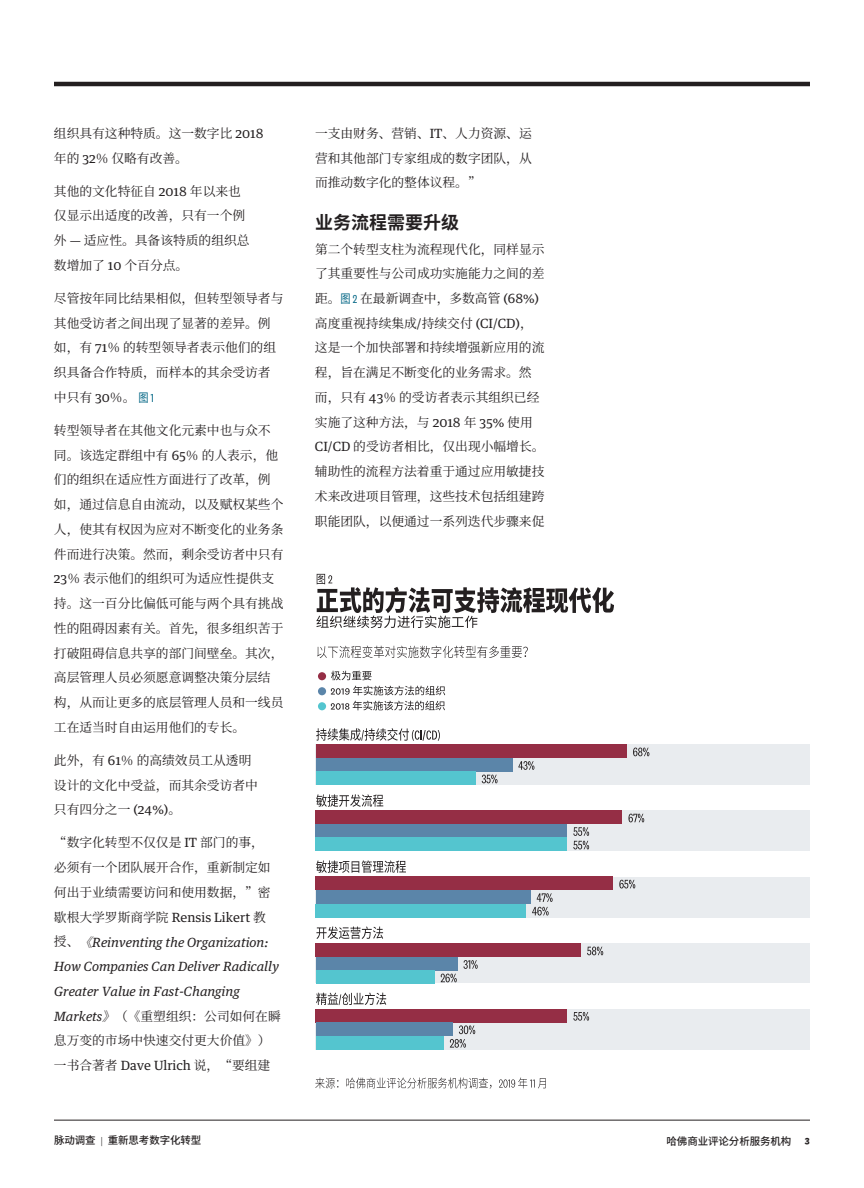
<style>
.page{position:relative;width:864px;height:1188px;background:#fff}
.page>*{position:absolute;margin:0;border:0;box-sizing:border-box;transform-origin:0 0}
.t1{font:700 18px "Noto Sans CJ Ksc";color:#231f20}
.t2{font:12.75px/24.8px "Noto Serif CJ Ksc";color:#231f20}
.t3{font:italic 12.75px/24.8px "Guardian Text Egyp HBR";color:#231f20}
.t4{font:500 10.5px "Noto Sans CJ Ksc";letter-spacing:-.01em;color:#231f20}
.t5{font:800 10.5px "National HBR";color:#231f20}
.s1{font-family:"Guardian Text Egyp HBR"}
.s2{font-family:"Noto Sans CJ Ksc";font-size:12px;color:#016584}
.s3{font-family:"National 2 Condensed";font-size:12px;color:#016584}
.s4{font-family:"Noto Serif CJ Ksc";font-style:normal}
.s5{font-style:normal}
.s6{font-family:"Noto Serif CJ Ksc"}
.s7{font-family:"Guardian Text Egyp HBR";font-style:italic}
.s8{font-style:italic}
.s9{font-family:"National HBR";font-weight:300}
</style>
<div class="page">
<hr style="left:54px;top:82px;width:756px;height:4px;background:#231f20">
<hr style="left:54px;top:1120px;width:756px;height:1px;background:#231f20">
<div style="left:315px;top:745px;width:495px;height:40px;background:#e9ecef"></div>
<div style="left:315px;top:811px;width:495px;height:40px;background:#e9ecef"></div>
<div style="left:315px;top:877px;width:495px;height:40px;background:#e9ecef"></div>
<div style="left:315px;top:944px;width:495px;height:39px;background:#e9ecef"></div>
<svg style="left:316px;top:574px;width:298px;height:54px"></svg>
<svg style="left:317px;top:646px;width:211px;height:12px"></svg>
<div style="left:318px;top:672px;width:8px;height:8px;background:#952e45;border-radius:50%"></div>
<svg style="left:331px;top:671px;width:41px;height:9px"></svg>
<div style="left:318px;top:687px;width:8px;height:8px;background:#5b85a9;border-radius:50%"></div>
<svg style="left:331px;top:686px;width:114px;height:9px"></svg>
<div style="left:318px;top:702px;width:8px;height:8px;background:#54c5cf;border-radius:50%"></div>
<svg style="left:331px;top:701px;width:114px;height:9px"></svg>
<svg style="left:316px;top:728px;width:124px;height:13px"></svg>
<svg style="left:316px;top:794px;width:67px;height:13px"></svg>
<svg style="left:316px;top:860px;width:90px;height:13px"></svg>
<svg style="left:316px;top:926px;width:67px;height:13px"></svg>
<svg style="left:316px;top:993px;width:70px;height:12px"></svg>
<div style="left:316px;top:745px;width:311px;height:13px;background:#952e45"></div>
<div style="left:316px;top:758px;width:196px;height:14px;background:#5b85a9"></div>
<div style="left:316px;top:772px;width:160px;height:13px;background:#54c5cf"></div>
<div style="left:316px;top:811px;width:306px;height:13px;background:#952e45"></div>
<div style="left:316px;top:824px;width:251px;height:14px;background:#5b85a9"></div>
<div style="left:316px;top:838px;width:251px;height:13px;background:#54c5cf"></div>
<div style="left:316px;top:877px;width:297px;height:13px;background:#952e45"></div>
<div style="left:316px;top:890px;width:215px;height:14px;background:#5b85a9"></div>
<div style="left:316px;top:904px;width:210px;height:13px;background:#54c5cf"></div>
<div style="left:316px;top:944px;width:265px;height:13px;background:#952e45"></div>
<div style="left:316px;top:957px;width:141px;height:14px;background:#5b85a9"></div>
<div style="left:316px;top:971px;width:118px;height:13px;background:#54c5cf"></div>
<svg style="left:633px;top:748px;width:16px;height:8px"></svg>
<svg style="left:518px;top:761px;width:16px;height:9px"></svg>
<svg style="left:482px;top:775px;width:16px;height:8px"></svg>
<svg style="left:628px;top:814px;width:16px;height:8px"></svg>
<svg style="left:573px;top:827px;width:16px;height:22px"></svg>
<svg style="left:619px;top:880px;width:16px;height:8px"></svg>
<svg style="left:532px;top:893px;width:21px;height:23px"></svg>
<svg style="left:587px;top:947px;width:16px;height:8px"></svg>
<svg style="left:463px;top:960px;width:15px;height:9px"></svg>
<svg style="left:441px;top:974px;width:16px;height:8px"></svg>
<div style="left:315px;top:1009px;width:495px;height:40px;background:#e9ecef"></div>
<div style="left:316px;top:1009px;width:251px;height:13px;background:#952e45"></div>
<div style="left:316px;top:1022px;width:137px;height:14px;background:#5b85a9"></div>
<div style="left:316px;top:1036px;width:128px;height:13px;background:#54c5cf"></div>
<svg style="left:573px;top:1012px;width:16px;height:9px"></svg>
<svg style="left:450px;top:1025px;width:25px;height:23px"></svg>
<svg style="left:315px;top:1078px;width:23px;height:10px"></svg>
<svg style="left:346px;top:1078px;width:145px;height:11px"></svg>
<svg style="left:499px;top:1078px;width:47px;height:10px"></svg>
<p class="t2" style="left:54px;top:121px;width:211px">组织具有这种特质。这一数字比 <span class="s1">2018</span>年的 <span class="s1">32</span>％仅略有改善。</p>
<p class="t2" style="left:54px;top:179px;width:197px">其他的文化特征自 <span class="s1">2018</span> 年以来也仅显示出适度的改善，只有一个例外 — 适应性。具备该特质的组织总数增加了 <span class="s1">10</span> 个百分点。</p>
<p class="t2" style="left:54px;top:286px;width:231px">尽管按年同比结果相似，但转型领导者与其他受访者之间出现了显著的差异。例如，有 <span class="s1">71</span>％的转型领导者表示他们的组织具备合作特质，而样本的其余受访者中只有 <span class="s1">30</span>％。<span class="s2">图</span> <span class="s3">1</span></p>
<p class="t2" style="left:54px;top:418px;width:231px">转型领导者在其他文化元素中也与众不同。该选定群组中有 <span class="s1">65</span>％的人表示，他们的组织在适应性方面进行了改革，例如，通过信息自由流动，以及赋权某些个人，使其有权因为应对不断变化的业务条件而进行决策。然而，剩余受访者中只有<br><span class="s1">23</span>％表示他们的组织可为适应性提供支持。这一百分比偏低可能与两个具有挑战性的阻碍因素有关。首先，很多组织苦于打破阻碍信息共享的部门间壁垒。其次，高层管理人员必须愿意调整决策分层结构，从而让更多的底层管理人员和一线员工在适当时自由运用他们的专长。</p>
<p class="t2" style="left:54px;top:748px;width:205px">此外，有 <span class="s1">61</span>％的高绩效员工从透明设计的文化中受益，而其余受访者中只有四分之一 <span class="s1">(24%)</span>。</p>
<p class="t2" style="left:54px;top:831px;width:218px">“数字化转型不仅仅是 <span class="s1">IT</span> 部门的事，必须有一个团队展开合作，重新制定如何出于业绩需要访问和使用数据，”密</p>
<p class="t3" style="left:54px;top:903px;width:227px"><span class="s4">歇根大学罗斯商学院</span> <span class="s5">Rensis Likert</span> <span class="s4">教授、</span><span class="s6">《</span>Reinventing the Organization:<br>How Companies Can Deliver Radically<br>Greater Value in Fast-Changing</p>
<p class="t2" style="left:54px;top:1004px;width:228px"><span class="s7">Markets</span><span class="s8">》</span>（《重塑组织：公司如何在瞬息万变的市场中快速交付更大价值》）一书合著者 <span class="s1">Dave Ulrich</span> 说，“要组建</p>
<p class="t2" style="left:315px;top:121px;width:218px;text-align:justify">一支由财务、营销、<span class="s1">IT</span>、人力资源、运营和其他部门专家组成的数字团队，从而推动数字化的整体议程。”</p>
<h1 class="t1" style="left:315px;top:212px;width:145px">业务流程需要升级</h1>
<p class="t2" style="left:315px;top:237px;width:231px">第二个转型支柱为流程现代化，同样显示了其重要性与公司成功实施能力之间的差距。<span class="s2">图</span> <span class="s3">2</span> 在最新调查中，多数高管 <span class="s1">(68%)</span>高度重视持续集成<span class="s1">/</span>持续交付 <span class="s1">(CI/CD)</span>，这是一个加快部署和持续增强新应用的流程，旨在满足不断变化的业务需求。然而，只有 <span class="s1">43</span>％的受访者表示其组织已经实施了这种方法，与 <span class="s1">2018</span> 年 <span class="s1">35%</span> 使用<br><span class="s1">CI/CD</span> 的受访者相比，仅出现小幅增长。辅助性的流程方法着重于通过应用敏捷技术来改进项目管理，这些技术包括组建跨职能团队，以便通过一系列迭代步骤来促</p>
<p class="t4" style="left:54px;top:1135px;width:149px">脉动调查 <span class="s9">|</span> 重新思考数字化转型</p>
<p class="t4" style="left:667px;top:1135px;width:126px">哈佛商业评论分析服务机构</p>
<p class="t5" style="left:805px;top:1133px;width:7px">3</p>
</div>
